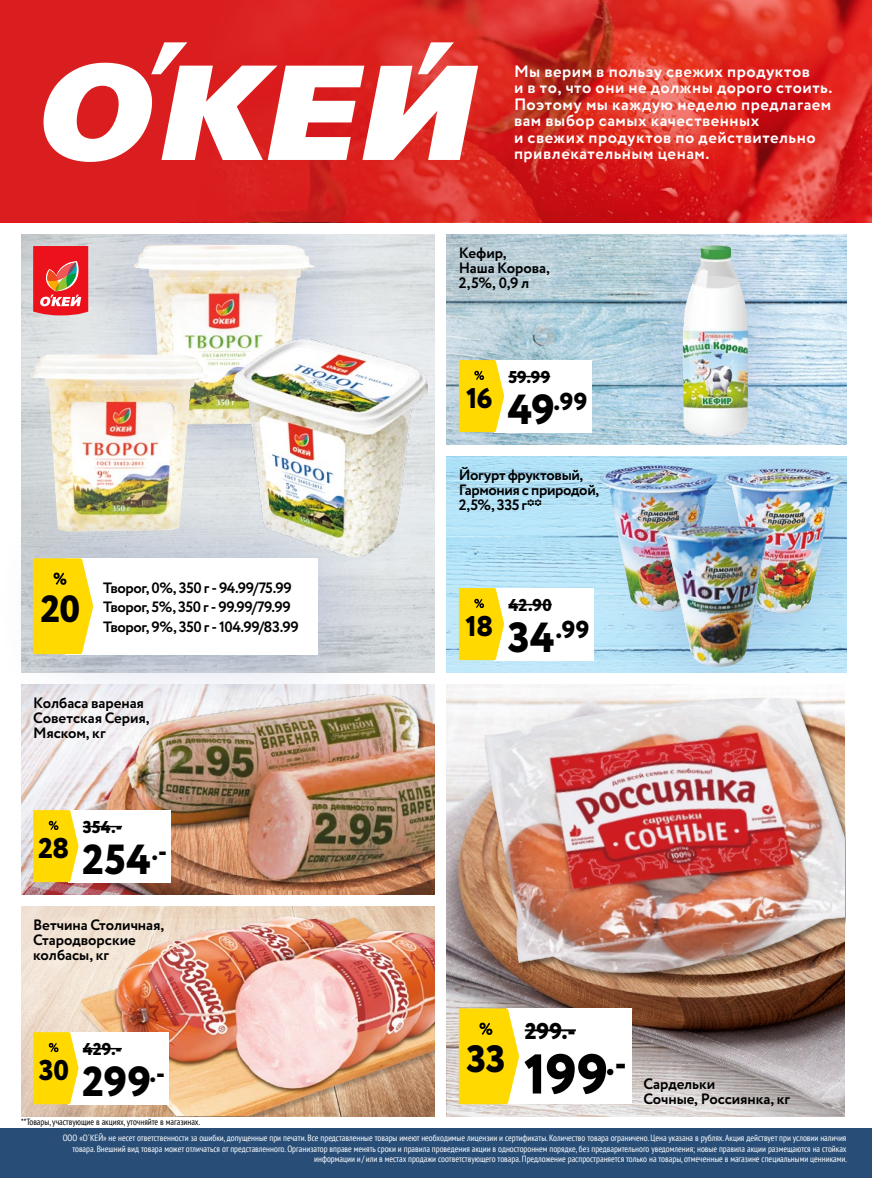
<style>
.page{position:relative;width:872px;height:1178px;background:#fff}
.page>*{position:absolute;margin:0;border:0;box-sizing:border-box;transform-origin:0 0}
.t1{font:800 55.8px "Circe";color:#000}
.t2{font:800 42px "Circe";letter-spacing:.01em;color:#000}
.t3{font:800 37.95px "Circe";color:#000}
.t4{font:800 28.5px "Circe";letter-spacing:-.025em;color:#000}
.t5{font:800 24.45px "Circe";color:#000}
.t6{font:800 22.8px "Circe";color:#000}
.t7{font:800 17.1px "Circe";letter-spacing:.01em;color:#000}
.t8{font:700 16.5px/16.5px "Circe";letter-spacing:.03em;color:#fff}
.t9{font:700 15px/15px "Circe";letter-spacing:-.01em;color:#000}
.t10{font:condensed 9px/10.5px "PT Sans";color:#fff;text-align:right}
.t11{font:condensed 9px "PT Sans";color:#000}
.s1{font-size:42px}
</style>
<div class="page">
<img style="left:21px;top:726px;width:94px;height:168px">
<img style="left:447px;top:684px;width:397px;height:336px">
<img style="left:189px;top:906px;width:246px;height:9px">
<img style="left:447px;top:234px;width:399px;height:210px">
<img style="left:447px;top:456px;width:149px;height:216px">
<div style="left:660px;top:456px;width:186px;height:216px;background:#445dad;opacity:.3"></div>
<img style="left:837px;top:469px;width:5px;height:146px">
<div style="left:596px;top:456px;width:241px;height:216px;background:#445dad;opacity:.3"></div>
<img style="left:652px;top:526px;width:124px;height:141px">
<div style="left:611px;top:234px;width:208px;height:210px;background:#445dad;opacity:.3"></div>
<img style="left:682px;top:245px;width:67px;height:193px">
<img style="left:482px;top:698px;width:363px;height:293px">
<img style="left:115px;top:684px;width:320px;height:210px">
<div style="left:71px;top:234px;width:305px;height:262px;background:#445dad;opacity:.3"></div>
<img style="left:134px;top:245px;width:181px;height:180px">
<img style="left:30px;top:355px;width:179px;height:131px">
<img style="left:233px;top:340px;width:194px;height:216px">
<svg style="left:447px;top:1020px;width:397px;height:96px"></svg>
<svg style="left:21px;top:906px;width:168px;height:210px;fill:#f0e0d1"></svg>
<img style="left:80px;top:916px;width:355px;height:200px">
<div style="left:0;top:1128px;width:872px;height:50px;background:#284e78"></div>
<div style="left:0;top:486px;width:389px;height:240px;background:#445dad;opacity:.3"></div>
<div style="left:65px;top:558px;width:253px;height:96px;background:#fff"></div>
<svg style="left:33px;top:558px;width:60px;height:96px"></svg>
<svg style="left:33px;top:246px;width:55px;height:69px"></svg>
<div style="left:494px;top:360px;width:97px;height:72px;background:#fff"></div>
<hr style="left:508px;top:376px;width:42px;height:1px;background:#000">
<svg style="left:459px;top:360px;width:45px;height:72px"></svg>
<div style="left:494px;top:588px;width:99px;height:72px;background:#fff"></div>
<hr style="left:508px;top:604px;width:44px;height:1px;background:#000">
<svg style="left:459px;top:588px;width:45px;height:72px"></svg>
<div style="left:69px;top:810px;width:102px;height:72px;background:#fff"></div>
<hr style="left:83px;top:826px;width:39px;height:1px;background:#000">
<svg style="left:33px;top:810px;width:45px;height:72px"></svg>
<div style="left:506px;top:1008px;width:125px;height:96px;background:#fff"></div>
<hr style="left:525px;top:1029px;width:51px;height:2px;background:#000">
<svg style="left:459px;top:1008px;width:60px;height:96px"></svg>
<div style="left:69px;top:1032px;width:100px;height:72px;background:#fff"></div>
<hr style="left:83px;top:1048px;width:39px;height:1px;background:#000">
<svg style="left:33px;top:1032px;width:46px;height:72px"></svg>
<img style="left:703px;top:0;width:169px;height:222px">
<svg style="left:0;top:0;width:703px;height:222px;fill:#da1f1e"></svg>
<svg style="left:38px;top:42px;width:440px;height:121px"></svg>
<h3 class="t8" style="left:514px;top:64px;width:320px">Мы верим в пользу свежих продуктов<br>и в то, что они не должны дорого стоить.<br>Поэтому мы каждую неделю предлагаем вам выбор самых качественных<br>и свежих продуктов по действительно привлекательным ценам.</h3>
<h3 class="t9" style="left:459px;top:246px;width:92px">Кефир,<br>Наша Корова,<br>2,5%, 0,9 л</h3>
<h3 class="t4" style="left:466px;top:379px;width:28px">16</h3>
<h3 class="t7" style="left:508px;top:366px;width:43px">59.99</h3>
<h3 class="t5" style="left:508px;top:385px;width:81px"><span class="s1">49</span>.99</h3>
<h3 class="t3" style="left:40px;top:583px;width:41px">20</h3>
<h3 class="t9" style="left:103px;top:579px;width:197px;line-height:19.5px">Творог, 0%, 350 г - 94.99/75.99<br>Творог, 5%, 350 г - 99.99/79.99<br>Творог, 9%, 350 г - 104.99/83.99</h3>
<h3 class="t9" style="left:33px;top:696px;width:118px">Колбаса вареная<br>Советская Серия,<br>Мяском, кг</h3>
<h3 class="t4" style="left:38px;top:829px;width:33px">28</h3>
<h3 class="t7" style="left:83px;top:816px;width:41px">354.-</h3>
<h2 class="t2" style="left:82px;top:831px;width:86px">254<sup>.-</sup></h2>
<h3 class="t9" style="left:33px;top:918px;width:132px">Ветчина Столичная,<br>Стародворские колбасы, кг</h3>
<h3 class="t4" style="left:39px;top:1051px;width:32px">30</h3>
<h3 class="t7" style="left:83px;top:1038px;width:41px">429.-</h3>
<h2 class="t2" style="left:82px;top:1053px;width:70px">299</h2>
<h3 class="t5" style="left:149px;top:1057px;width:17px">.-</h3>
<p class="t11" style="left:21px;top:1116px;width:181px">**Товары, участвующие в акциях, уточняйте в магазинах.</p>
<h3 class="t9" style="left:459px;top:468px;width:142px">Йогурт фруктовый,<br>Гармония с природой,<br>2,5%, 335 г**</h3>
<h3 class="t4" style="left:465px;top:607px;width:29px">18</h3>
<h3 class="t7" style="left:508px;top:594px;width:45px">42.90</h3>
<h3 class="t5" style="left:508px;top:613px;width:83px"><span class="s1">34</span>.99</h3>
<h3 class="t3" style="left:466px;top:1033px;width:41px">33</h3>
<h3 class="t6" style="left:525px;top:1016px;width:53px">299.-</h3>
<h1 class="t1" style="left:524px;top:1036px;width:104px">199<sup>.-</sup></h1>
<h3 class="t9" style="left:643px;top:1077px;width:74px">Сардельки</h3>
<h3 class="t9" style="left:643px;top:1092px;width:148px">Сочные, Россиянка, кг</h3>
<p class="t10" style="left:63px;top:1132px;width:786px">ООО «О´КЕЙ» не несет ответственности за ошибки, допущенные при печати. Все представленные товары имеют необходимые лицензии и сертификаты. Количество товара ограничено. Цена указана в рублях. Акция действует при условии наличия товара. Внешний вид товара может отличаться от представленного. Организатор вправе менять сроки и правила проведения акции в одностороннем порядке, без предварительного уведомления; новые правила акции размещаются на стойках информации и / или в местах продажи соответствующего товара. Предложение распространяется только на товары, отмеченные в магазине специальными ценниками.</p>
</div>
